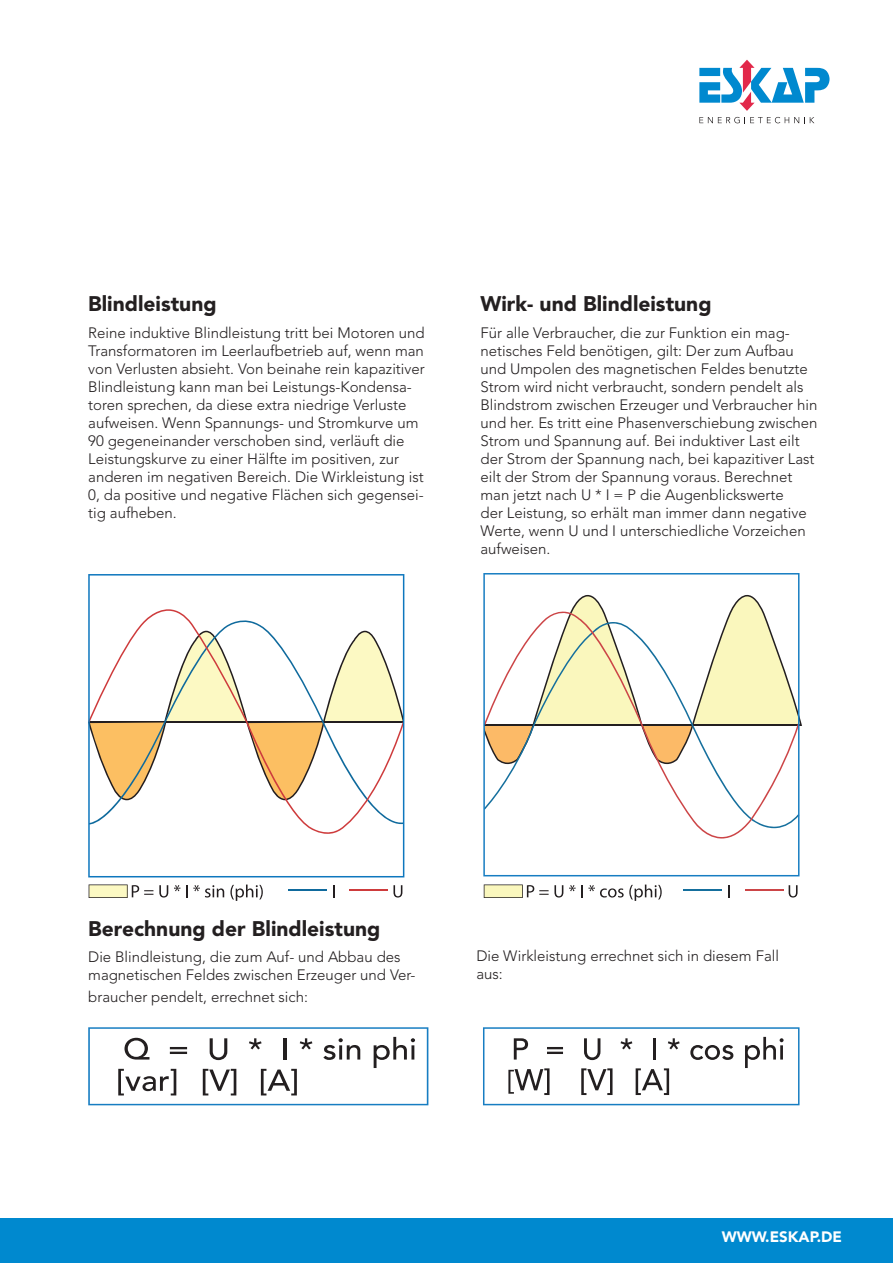
<style>
.page{position:relative;width:893px;height:1263px;background:#fff}
.page>*{position:absolute;margin:0;border:0;box-sizing:border-box;transform-origin:0 0}
.t1{font:900 21px "Avenir LT Std";color:#231f20}
.t2{font:300 15px/18px "Avenir LT Std";color:#231f20}
.t3{font:900 15px "Avenir LT Std";color:#fff}
</style>
<div class="page">
<div style="left:0;top:1218px;width:893px;height:45px;background:#0089cf"></div>
<svg style="left:88px;top:1027px;width:340px;height:78px"></svg>
<svg style="left:483px;top:1027px;width:316px;height:78px"></svg>
<svg style="left:699px;top:60px;width:130px;height:51px"></svg>
<svg style="left:699px;top:117px;width:115px;height:6px"></svg>
<hr style="left:484px;top:724px;width:316px;height:2px;background:#231f20">
<svg style="left:483px;top:573px;width:316px;height:303px"></svg>
<svg style="left:484px;top:884px;width:79px;height:14px"></svg>
<svg style="left:569px;top:885px;width:6px;height:6px"></svg>
<svg style="left:581px;top:884px;width:81px;height:17px"></svg>
<hr style="left:684px;top:889px;width:38px;height:2px;background:#156f9d">
<svg style="left:728px;top:885px;width:2px;height:12px"></svg>
<hr style="left:745px;top:889px;width:38px;height:2px;background:#cc4547">
<svg style="left:789px;top:885px;width:8px;height:12px"></svg>
<svg style="left:88px;top:574px;width:316px;height:303px"></svg>
<svg style="left:89px;top:884px;width:64px;height:14px"></svg>
<svg style="left:159px;top:885px;width:9px;height:12px"></svg>
<svg style="left:174px;top:885px;width:6px;height:6px"></svg>
<svg style="left:186px;top:885px;width:38px;height:12px"></svg>
<svg style="left:230px;top:884px;width:33px;height:17px"></svg>
<hr style="left:289px;top:889px;width:38px;height:2px;background:#0f6a9d">
<svg style="left:333px;top:885px;width:2px;height:12px"></svg>
<hr style="left:350px;top:889px;width:38px;height:2px;background:#ce3b3c">
<svg style="left:393px;top:885px;width:9px;height:12px"></svg>
<h1 class="t1" style="left:88px;top:291px;width:130px">Blindleistung</h1>
<p class="t2" style="left:88px;top:324px;width:338px">Reine induktive Blindleistung tritt bei Motoren und Transformatoren im Leerlaufbetrieb auf, wenn man von Verlusten absieht. Von beinahe rein kapazitiver Blindleistung kann man bei Leistungs-Kondensa&shy;toren sprechen, da diese extra niedrige Verluste aufweisen. Wenn Spannungs- und Stromkurve um 90 gegeneinander verschoben sind, verläuft die Leistungskurve zu einer Hälfte im positiven, zur anderen im negativen Bereich. Die Wirkleistung ist 0, da positive und negative Flächen sich gegensei&shy;tig aufheben.</p>
<h1 class="t1" style="left:480px;top:291px;width:233px">Wirk- und Blindleistung</h1>
<p class="t2" style="left:480px;top:324px;width:339px">Für alle Verbraucher, die zur Funktion ein mag&shy;netisches Feld benötigen, gilt: Der zum Aufbau und Umpolen des magnetischen Feldes benutzte Strom wird nicht verbraucht, sondern pendelt als Blindstrom zwischen Erzeuger und Verbraucher hin und her. Es tritt eine Phasenverschiebung zwischen Strom und Spannung auf. Bei induktiver Last eilt der Strom der Spannung nach, bei kapazitiver Last eilt der Strom der Spannung voraus. Berechnet man jetzt nach U * I = P die Augenblickswerte<br>der Leistung, so erhält man immer dann negative Werte, wenn U und I unterschiedliche Vorzeichen aufweisen.</p>
<h1 class="t1" style="left:88px;top:916px;width:294px">Berechnung der Blindleistung</h1>
<p class="t2" style="left:88px;top:948px;width:329px">Die Blindleistung, die zum Auf- und Abbau des magnetischen Feldes zwischen Erzeuger und Ver-</p>
<p class="t2" style="left:88px;top:988px;width:221px">braucher pendelt, errechnet sich:</p>
<p class="t2" style="left:476px;top:947px;width:304px">Die Wirkleistung errechnet sich in diesem Fall aus:</p>
<p class="t3" style="left:722px;top:1228px;width:122px">www.eskap.de</p>
</div>
